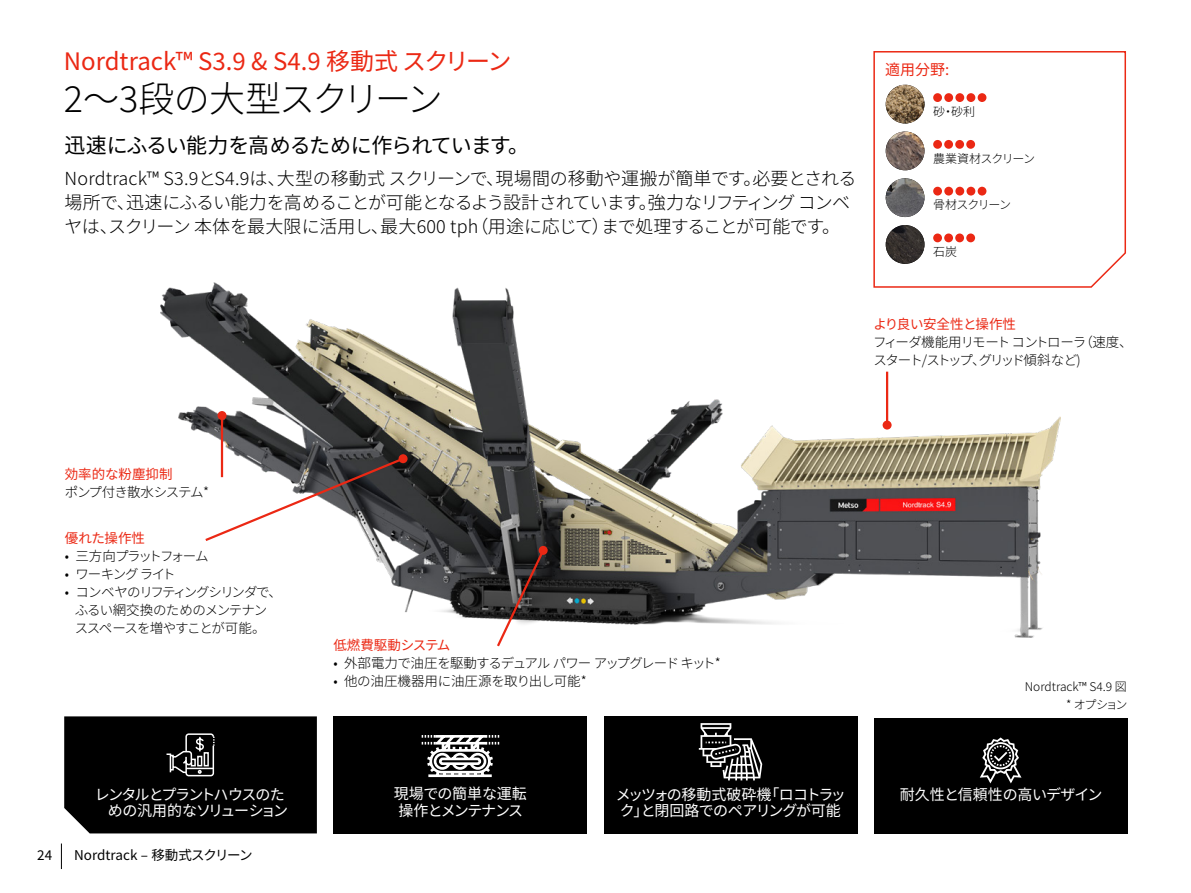
<style>
.page{position:relative;width:1191px;height:893px;background:#fff}
.page>*{position:absolute;margin:0;border:0;box-sizing:border-box;transform-origin:0 0}
.t1{font:300 36px "Noto Sans JP";letter-spacing:-.05em;color:#000}
.t2{font:24px "Noto Sans JP";color:#eb2814}
.t3{font:21px "Noto Sans JP";letter-spacing:-.045em;color:#000}
.t4{font:300 18px/24px "Noto Sans JP";letter-spacing:-.02em;color:#000}
.t5{font:15px/16.5px "Noto Sans JP";letter-spacing:-.095em;color:#fff;text-align:right}
.t6{font:15px/16.5px "Noto Sans JP";letter-spacing:-.03em;color:#fff}
.t7{font:15px "Noto Sans JP";letter-spacing:-.09em;color:#fff}
.t8{font:15px "Noto Sans JP";letter-spacing:-.035em;color:#fff}
.t9{font:15px "Noto Sans JP";letter-spacing:-.02em;color:#fff}
.t10{font:15px "Noto Sans JP";color:#eb2814}
.t11{font:300 13.5px/18px "Noto Sans JP";letter-spacing:-.075em;color:#000}
.t12{font:13.5px "Noto Sans JP";color:#eb2814}
.t13{font:13.5px "Noto Sans JP";color:#000}
.t14{font:300 13.5px "Noto Sans JP";letter-spacing:-.01em;color:#000}
.t15{font:300 13.5px "Noto Sans JP";letter-spacing:-.105em;color:#000}
.t16{font:13.5px "Noto Sans JP";letter-spacing:-.025em;color:#eb2814}
.t17{font:300 12px/18px "Noto Sans JP";color:#000;text-align:right}
.t18{font:300 12px "Noto Sans JP";letter-spacing:-.065em;color:#000}
.t19{font:300 12px "Noto Sans JP";letter-spacing:-.095em;color:#000}
.t20{font:300 12px "Noto Sans JP";letter-spacing:-.025em;color:#000}
</style>
<div class="page">
<img style="left:160px;top:282px;width:900px;height:355px">
<svg style="left:61px;top:843px;width:1px;height:26px"></svg>
<div style="left:334px;top:716px;width:253px;height:117px;background:#000"></div>
<svg style="left:422px;top:735px;width:77px;height:43px"></svg>
<div style="left:874px;top:718px;width:253px;height:115px;background:#000"></div>
<svg style="left:979px;top:737px;width:43px;height:47px"></svg>
<div style="left:604px;top:716px;width:253px;height:117px;background:#000"></div>
<svg style="left:203px;top:456px;width:203px;height:87px"></svg>
<div style="left:398px;top:454px;width:9px;height:9px;background:#eb2814;border-radius:50%"></div>
<svg style="left:495px;top:547px;width:51px;height:100px"></svg>
<div style="left:538px;top:546px;width:9px;height:9px;background:#eb2814;border-radius:50%"></div>
<hr style="left:221px;top:416px;width:2px;height:61px;background:#eb2814">
<div style="left:217px;top:411px;width:9px;height:9px;background:#eb2814;border-radius:50%"></div>
<svg style="left:872px;top:51px;width:254px;height:237px"></svg>
<svg style="left:699px;top:723px;width:63px;height:57px"></svg>
<hr style="left:886px;top:372px;width:2px;height:53px;background:#eb2814">
<div style="left:882px;top:421px;width:9px;height:9px;background:#eb2814;border-radius:50%"></div>
<div style="left:64px;top:716px;width:253px;height:117px;background:#000"></div>
<h2 class="t2" style="left:64px;top:48px;width:449px">Nordtrack™ S3.9 &amp; S4.9 移動式 スクリーン</h2>
<h1 class="t1" style="left:64px;top:79px;width:381px">2～3段の大型スクリーン</h1>
<p class="t3" style="left:65px;top:133px;width:466px">迅速にふるい能力を高めるために作られています。</p>
<p class="t4" style="left:64px;top:167px;width:793px">Nordtrack™ S3.9とS4.9は、大型の移動式スクリーンで、現場間の移動や運搬が簡単です。必要とされる場所で、迅速にふるい能力を高めることが可能となるよう設計されています。強力なリフティングコンベヤは、スクリーン本体を最大限に活用し、最大600 tph（用途に応じて）まで処理することが可能です。</p>
<p class="t10" style="left:885px;top:61px;width:66px">適用分野:</p>
<p class="t20" style="left:933px;top:105px;width:43px">砂・砂利</p>
<p class="t18" style="left:933px;top:151px;width:103px">農業資材スクリーン</p>
<p class="t19" style="left:933px;top:198px;width:79px">骨材スクリーン</p>
<p class="t20" style="left:933px;top:245px;width:25px">石炭</p>
<p class="t16" style="left:873px;top:316px;width:144px">より良い安全性と操作性</p>
<p class="t11" style="left:873px;top:333px;width:261px">フィーダ機能用リモートコントローラ（速度、スタート/ストップ、グリッド傾斜など)</p>
<p class="t12" style="left:65px;top:466px;width:109px">効率的な粉塵抑制</p>
<p class="t11" style="left:65px;top:483px;width:146px">ポンプ付き散水システム*</p>
<p class="t12" style="left:65px;top:530px;width:82px">優れた操作性</p>
<p class="t15" style="left:65px;top:548px;width:145px">• 三方向プラットフォーム</p>
<p class="t11" style="left:65px;top:565px;width:112px">• ワーキングライト</p>
<p class="t11" style="left:65px;top:583px;width:219px;text-align:center">• コンベヤのリフティングシリンダで、ふるい網交換のためのメンテナン<br>ススペースを増やすことが可能。</p>
<p class="t12" style="left:333px;top:638px;width:119px">低燃費駆動システム</p>
<p class="t11" style="left:333px;top:655px;width:389px">• 外部電力で油圧を駆動するデュアルパワーアップグレードキット*</p>
<p class="t14" style="left:333px;top:674px;width:255px">• 他の油圧機器用に油圧源を取り出し可能*</p>
<p class="t17" style="left:1024px;top:678px;width:104px">Nordtrack™ S4.9 図* オプション</p>
<p class="t5" style="left:95px;top:786px;width:195px">レンタルとプラントハウスのための汎用的なソリューション</p>
<p class="t13" style="left:37px;top:847px;width:16px">24</p>
<p class="t13" style="left:74px;top:847px;width:180px">Nordtrack – 移動式スクリーン</p>
<p class="t6" style="left:394px;top:786px;width:135px">現場での簡単な運転操作とメンテナンス</p>
<p class="t7" style="left:616px;top:786px;width:232px">メッツォの移動式破砕機「ロコトラッ</p>
<p class="t9" style="left:899px;top:786px;width:204px">耐久性と信頼性の高いデザイン</p>
<p class="t8" style="left:620px;top:802px;width:223px">ク」と閉回路でのペアリングが可能</p>
</div>
